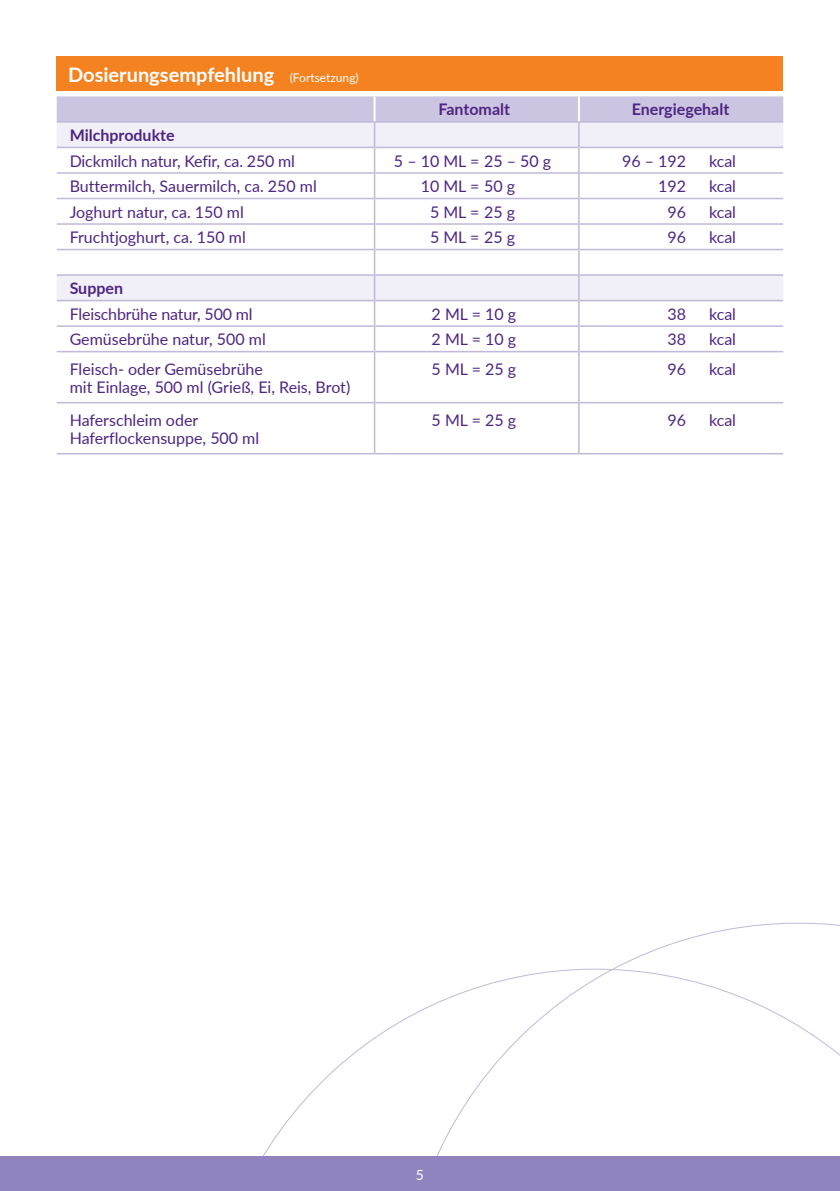
<style>
.page{position:relative;width:840px;height:1191px;background:#fff}
.page>*{position:absolute;margin:0;border:0;box-sizing:border-box;transform-origin:0 0}
.t1{font:700 20px "Lato";color:#fff}
.t2{font:16px/18px "Lato";color:#4e2582}
.t3{font:700 16px "Lato";color:#4e2582}
.t4{font:14px "Lato";color:#fff}
.s1{font-weight:400;font-size:12px}
</style>
<div class="page">
<div style="left:57px;top:57px;width:725px;height:34px;background:#f58220"></div>
<hr style="left:57px;top:351px;width:316px;height:1px;background:#c1b9da">
<hr style="left:375px;top:351px;width:203px;height:1px;background:#c1b9da">
<hr style="left:579px;top:351px;width:203px;height:1px;background:#c1b9da">
<hr style="left:57px;top:402px;width:316px;height:1px;background:#c1b9da">
<hr style="left:375px;top:402px;width:203px;height:1px;background:#c1b9da">
<hr style="left:579px;top:402px;width:203px;height:1px;background:#c1b9da">
<hr style="left:57px;top:453px;width:317px;height:1px;background:#c1b9da">
<hr style="left:374px;top:453px;width:204px;height:1px;background:#c1b9da">
<hr style="left:578px;top:453px;width:204px;height:1px;background:#c1b9da">
<svg style="left:57px;top:96px;width:725px;height:255px"></svg>
<hr style="left:373px;top:351px;width:2px;height:52px;background:#c1b9da">
<hr style="left:578px;top:351px;width:1px;height:52px;background:#c1b9da">
<hr style="left:373px;top:403px;width:2px;height:50px;background:#c1b9da">
<hr style="left:578px;top:403px;width:1px;height:50px;background:#c1b9da">
<hr style="left:373px;top:96px;width:2px;height:25px;background:#fff">
<hr style="left:577px;top:96px;width:2px;height:25px;background:#fff">
<svg style="left:357px;top:922px;width:482px;height:235px"></svg>
<div style="left:0;top:1157px;width:839px;height:34px;background:#9183bd"></div>
<p class="t1" style="left:68px;top:60px;width:292px">Dosierungsempfehlung <span class="s1">(Fortsetzung)</span></p>
<p class="t3" style="left:438px;top:98px;width:73px">Fantomalt</p>
<p class="t3" style="left:631px;top:98px;width:99px">Energiegehalt</p>
<p class="t3" style="left:70px;top:123px;width:106px">Milchprodukte</p>
<p class="t2" style="left:70px;top:151px;width:227px">Dickmilch natur, Kefir, ca. 250 ml</p>
<p class="t2" style="left:394px;top:151px;width:159px">5 – 10 ML = 25 – 50 g</p>
<p class="t2" style="left:621px;top:151px;width:65px">96 – 192</p>
<p class="t2" style="left:708px;top:151px;width:29px">kcal</p>
<p class="t2" style="left:70px;top:177px;width:248px">Buttermilch, Sauermilch, ca. 250 ml</p>
<p class="t2" style="left:420px;top:177px;width:96px">10 ML = 50 g</p>
<p class="t2" style="left:657px;top:177px;width:29px">192</p>
<p class="t2" style="left:708px;top:177px;width:29px">kcal</p>
<p class="t2" style="left:70px;top:202px;width:175px">Joghurt natur, ca. 150 ml</p>
<p class="t2" style="left:430px;top:202px;width:86px">5 ML = 25 g</p>
<p class="t2" style="left:667px;top:202px;width:20px">96</p>
<p class="t2" style="left:708px;top:202px;width:29px">kcal</p>
<p class="t2" style="left:70px;top:228px;width:177px">Fruchtjoghurt, ca. 150 ml</p>
<p class="t2" style="left:430px;top:228px;width:86px">5 ML = 25 g</p>
<p class="t2" style="left:667px;top:228px;width:20px">96</p>
<p class="t2" style="left:708px;top:228px;width:29px">kcal</p>
<p class="t3" style="left:70px;top:277px;width:55px">Suppen</p>
<p class="t2" style="left:70px;top:304px;width:184px">Fleischbrühe natur, 500 ml</p>
<p class="t2" style="left:431px;top:304px;width:86px">2 ML = 10 g</p>
<p class="t2" style="left:667px;top:304px;width:20px">38</p>
<p class="t2" style="left:708px;top:304px;width:29px">kcal</p>
<p class="t2" style="left:70px;top:330px;width:197px">Gemüsebrühe natur, 500 ml</p>
<p class="t2" style="left:431px;top:330px;width:86px">2 ML = 10 g</p>
<p class="t2" style="left:667px;top:330px;width:20px">38</p>
<p class="t2" style="left:708px;top:330px;width:29px">kcal</p>
<p class="t2" style="left:70px;top:359px;width:282px">Fleisch- oder Gemüsebrühe<br>mit Einlage, 500 ml (Grieß, Ei, Reis, Brot)</p>
<p class="t2" style="left:431px;top:359px;width:86px">5 ML = 25 g</p>
<p class="t2" style="left:667px;top:359px;width:20px">96</p>
<p class="t2" style="left:708px;top:359px;width:29px">kcal</p>
<p class="t2" style="left:70px;top:410px;width:191px">Haferschleim oder<br>Haferflockensuppe, 500 ml</p>
<p class="t2" style="left:431px;top:410px;width:86px">5 ML = 25 g</p>
<p class="t2" style="left:667px;top:410px;width:20px">96</p>
<p class="t2" style="left:708px;top:410px;width:29px">kcal</p>
<p class="t4" style="left:415px;top:1164px;width:10px">5</p>
</div>
